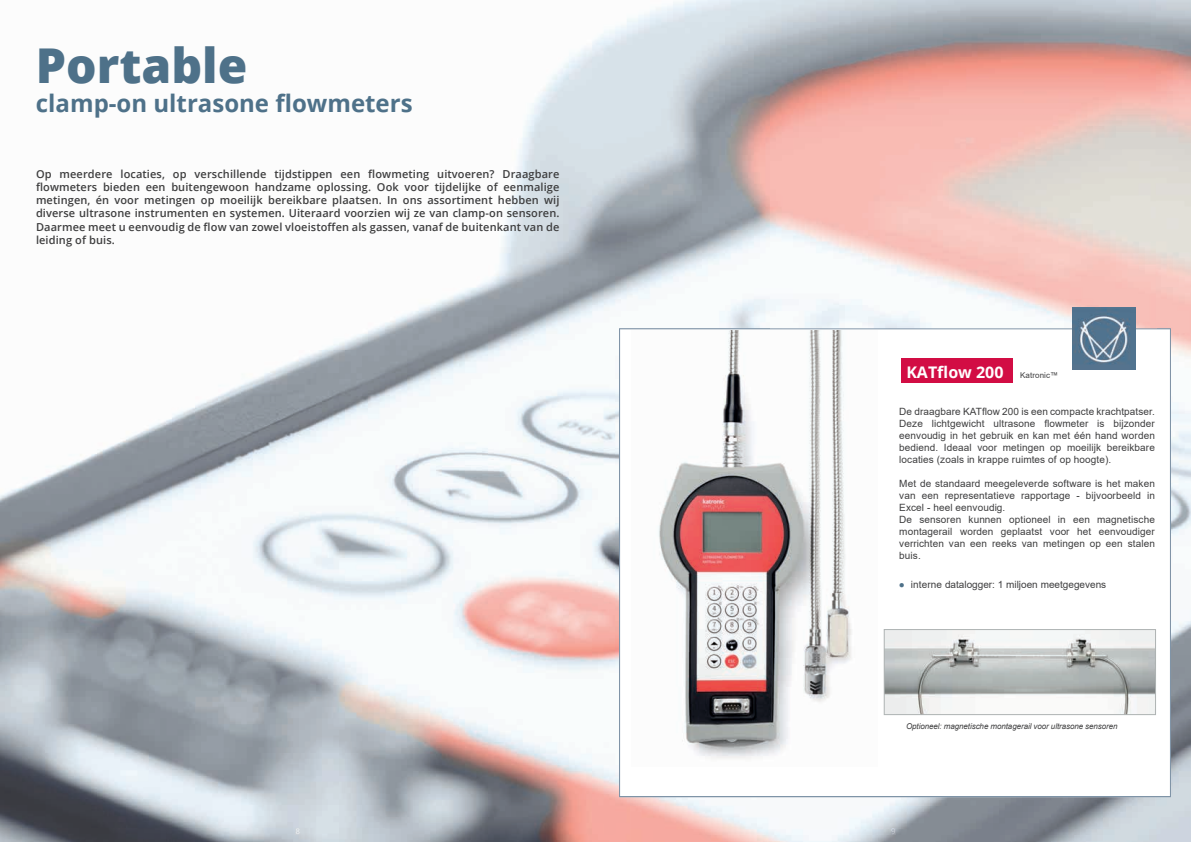
<style>
.page{position:relative;width:1191px;height:842px;background:#fff}
.page>*{position:absolute;margin:0;border:0;box-sizing:border-box;transform-origin:0 0}
.t1{font:800 48px "Open Sans";color:#4e7189}
.t2{font:700 24px "Open Sans";color:#4e7189}
.t3{font:700 16px "Open Sans";color:#fff}
.t4{font:600 11px/13.2px "Open Sans";letter-spacing:.01em;color:#3e3e3f;text-align:justify}
.t5{font:10px/12px "Arial";letter-spacing:.01em;color:#3e3e3f;text-align:justify}
.t6{font:italic 8px "Arial";letter-spacing:-.01em;color:#3e3e3f}
.s1{font-family:"Arial";font-weight:400;font-size:8px;color:#3e3e3f}
.s2{color:#fff}
</style>
<div class="page">
<img style="left:770px;top:0;width:385px;height:328px">
<img style="left:1155px;top:0;width:36px;height:842px">
<img style="left:0;top:350px;width:630px;height:492px">
<img style="left:630px;top:797px;width:526px;height:45px">
<svg style="left:619px;top:328px;width:551px;height:469px"></svg>
<svg style="left:883px;top:629px;width:273px;height:86px"></svg>
<div style="left:901px;top:359px;width:112px;height:24px;background:#d20d44"></div>
<img style="left:631px;top:330px;width:246px;height:437px">
<svg style="left:296px;top:828px;width:4px;height:6px"></svg>
<svg style="left:891px;top:828px;width:4px;height:6px"></svg>
<img style="left:1072px;top:307px;width:63px;height:63px">
<h1 class="t1" style="left:36px;top:29px;width:213px">Portable</h1>
<h2 class="t2" style="left:36px;top:86px;width:378px">clamp-on ultrasone flowmeters</h2>
<p class="t4" style="left:36px;top:167px;width:525px">Op meerdere locaties, op verschillende tijdstippen een flowmeting uitvoeren? Draagbare flowmeters bieden een buitengewoon handzame oplossing. Ook voor tijdelijke of eenmalige metingen, én voor metingen op moeilijk bereikbare plaatsen. In ons assortiment hebben wij diverse ultrasone instrumenten en systemen. Uiteraard voorzien wij ze van clamp-on sensoren.<br>Daarmee meet u eenvoudig de flow van zowel vloeistoffen als gassen, vanaf de buitenkant van de leiding of buis.</p>
<h3 class="t3" style="left:906px;top:361px;width:153px">KATflow 200 <span class="s1">Katronic™</span></h3>
<p class="t5" style="left:899px;top:405px;width:257px">De draagbare KATflow 200 is een compacte krachtpatser.<br>Deze lichtgewicht ultrasone flowmeter is bijzonder eenvoudig in het gebruik en kan met één hand worden bediend. Ideaal voor metingen op moeilijk bereikbare locaties (zoals in krappe ruimtes of op hoogte).</p>
<p class="t5" style="left:899px;top:477px;width:257px;text-align:left">Met de standaard meegeleverde software is het maken van een representatieve rapportage - bijvoorbeeld in Excel - heel eenvoudig.<br>De sensoren kunnen optioneel in een magnetische montagerail worden geplaatst voor het eenvoudiger verrichten van een reeks van metingen op een stalen buis.</p>
<p class="t5" style="left:899px;top:578px;width:209px"><span class="s2">● interne</span> datalogger: 1 miljoen meetgegevens</p>
<p class="t6" style="left:906px;top:721px;width:213px">Optioneel: magnetische montagerail voor ultrasone sensoren</p>
</div>
